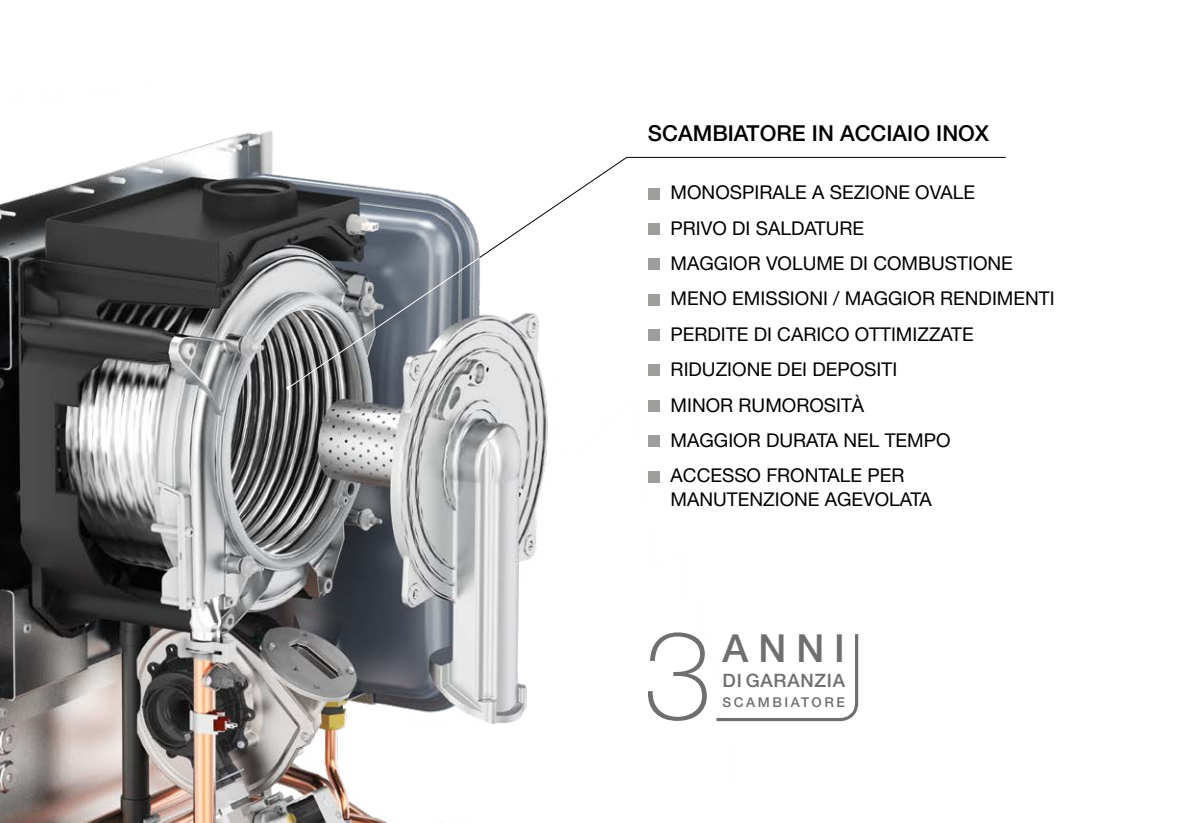
<style>
.page{position:relative;width:1191px;height:823px;background:#fff}
.page>*{position:absolute;margin:0;border:0;box-sizing:border-box;transform-origin:0 0}
.t1{font:500 38.6px "Helvetica Neue";color:#706f6f}
.t2{font:500 22px "Helvetica Neue";color:#000}
.t3{font:19px/35.4px "Helvetica Neue";color:#000}
.t4{font:500 18.4px "Helvetica Neue";letter-spacing:.04em;color:#706f6f}
.t5{font:500 13.6px "Helvetica Neue";letter-spacing:.19em;color:#706f6f}
</style>
<div class="page">
<img style="left:0;top:130px;width:686px;height:692px">
<div style="left:648px;top:258px;width:11px;height:12px;background:#9d9d9c"></div>
<div style="left:648px;top:294px;width:11px;height:11px;background:#9d9d9c"></div>
<div style="left:648px;top:329px;width:11px;height:11px;background:#9d9d9c"></div>
<div style="left:648px;top:364px;width:11px;height:12px;background:#9d9d9c"></div>
<div style="left:648px;top:400px;width:11px;height:11px;background:#9d9d9c"></div>
<div style="left:648px;top:435px;width:11px;height:11px;background:#9d9d9c"></div>
<div style="left:648px;top:470px;width:11px;height:12px;background:#9d9d9c"></div>
<svg style="left:478px;top:156px;width:528px;height:103px"></svg>
<svg style="left:716px;top:634px;width:143px;height:88px"></svg>
<svg style="left:647px;top:632px;width:60px;height:88px"></svg>
<svg style="left:286px;top:256px;width:194px;height:133px;background:#898d92"></svg>
<p class="t2" style="left:648px;top:120px;width:343px">SCAMBIATORE IN ACCIAIO INOX</p>
<p class="t3" style="left:670px;top:174px;width:385px">MONOSPIRALE A SEZIONE OVALE<br>PRIVO DI SALDATURE<br>MAGGIOR VOLUME DI COMBUSTIONE<br>MENO EMISSIONI / MAGGIOR RENDIMENTI<br>PERDITE DI CARICO OTTIMIZZATE<br>RIDUZIONE DEI DEPOSITI<br>MINOR RUMOROSITÀ<br>MAGGIOR DURATA NEL TEMPO<br>ACCESSO FRONTALE PER</p>
<p class="t3" style="left:670px;top:481px;width:263px">MANUTENZIONE AGEVOLATA</p>
<h1 class="t1" style="left:722px;top:625px;width:124px">ANNI</h1>
<p class="t4" style="left:722px;top:669px;width:124px">DI GARANZIA</p>
<p class="t5" style="left:722px;top:693px;width:124px">SCAMBIATORE</p>
</div>
